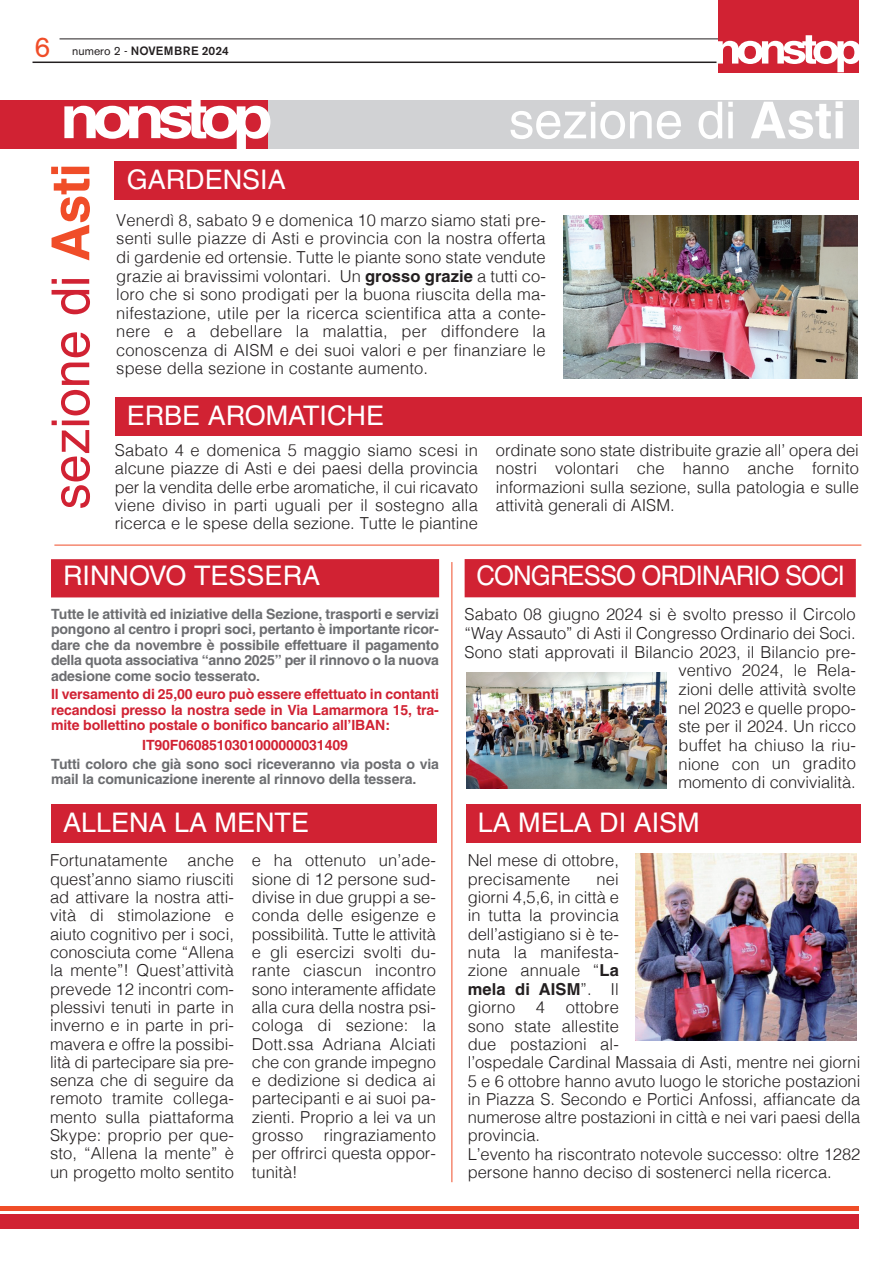
<style>
.page{position:relative;width:893px;height:1263px;background:#fff}
.page>*{position:absolute;margin:0;border:0;box-sizing:border-box;transform-origin:0 0}
.t1{font:52.5px "Helvetica";letter-spacing:-.005em;color:#d12233}
.t2{font:51px "Helvetica";letter-spacing:-.005em;color:#fff}
.t3{font:28.5px "Akzidenz Grotesk BE";color:#f04d28}
.t4{font:27px "Helvetica";color:#fff}
.t5{font:27px "Helvetica";letter-spacing:-.035em;color:#fff;scale:.95 1}
.t6{font:300 16.5px/18.3px "Helvetica";color:#231f20;text-align:justify}
.t7{font:700 14.1px/15.5px "Helvetica";letter-spacing:-.01em;color:#6c6d70;text-align:justify}
.t8{font:700 14.1px/15.5px "Helvetica";letter-spacing:-.01em;color:#d12233;text-align:justify}
.t9{font:500 12px "Akzidenz Grotesk BE";letter-spacing:.01em;color:#231f20}
.s1{font-weight:400}
.s2{font-weight:700}
.s3{font-weight:700;color:#f04d28}
</style>
<div class="page">
<hr style="left:33px;top:62px;width:824px;height:1px;background:#231f20">
<hr style="left:60px;top:39px;width:799px;height:1px;background:#231f20">
<div style="left:719px;top:0;width:140px;height:72px;background:#d12233"></div>
<svg style="left:716px;top:35px;width:143px;height:37px"></svg>
<div style="left:0;top:1206px;width:859px;height:5px;background:#f04d28"></div>
<div style="left:0;top:1214px;width:859px;height:15px;background:#d12233"></div>
<div style="left:267px;top:100px;width:592px;height:49px;background:#d1d2d4"></div>
<div style="left:0;top:100px;width:267px;height:49px;background:#d12233"></div>
<svg style="left:64px;top:100px;width:206px;height:49px"></svg>
<div style="left:115px;top:162px;width:744px;height:38px;background:#d12233"></div>
<div style="left:115px;top:398px;width:746px;height:38px;background:#d12233"></div>
<hr style="left:54px;top:545px;width:807px;height:1px;background:#f04d28">
<div style="left:465px;top:559px;width:391px;height:38px;background:#d12233"></div>
<div style="left:51px;top:559px;width:388px;height:38px;background:#d12233"></div>
<div style="left:51px;top:805px;width:386px;height:38px;background:#d12233"></div>
<img style="left:466px;top:673px;width:200px;height:116px">
<img style="left:563px;top:215px;width:294px;height:163px">
<div style="left:466px;top:805px;width:394px;height:38px;background:#d12233"></div>
<img style="left:635px;top:853px;width:222px;height:187px">
<hr style="left:451px;top:562px;width:1px;height:620px;background:#f04d28">
<p class="t3" style="left:34px;top:37px;width:18px">6</p>
<p class="t9" style="left:72px;top:47px;width:158px"><span class="s1">numero 2 -</span> NOVEMBRE 2024</p>
<p class="t2" style="left:509px;top:102px;width:339px">sezione di <span class="s2">Asti</span></p>
<p class="t1" style="left:52px;top:510px;width:348px;rotate:-90deg">sezione di <span class="s3">Asti</span></p>
<p class="t4" style="left:127px;top:170px;width:161px">GARDENSIA</p>
<p class="t6" style="left:116px;top:212px;width:431px">Venerdì 8, sabato 9 e domenica 10 marzo siamo stati pre&shy;senti sulle piazze di Asti e provincia con la nostra offerta di gardenie ed ortensie. Tutte le piante sono state vendute grazie ai bravissimi volontari. Un <span class="s2">grosso grazie</span> a tutti co&shy;loro che si sono prodigati per la buona riuscita della ma&shy;nifestazione, utile per la ricerca scientifica atta a conte&shy;nere e a debellare la malattia, per diffondere la conoscenza di AISM e dei suoi valori e per finanziare le spese della sezione in costante aumento.</p>
<p class="t4" style="left:127px;top:406px;width:259px">ERBE AROMATICHE</p>
<p class="t6" style="left:115px;top:442px;width:365px">Sabato 4 e domenica 5 maggio siamo scesi in alcune piazze di Asti e dei paesi della provincia per la vendita delle erbe aromatiche, il cui ricavato viene diviso in parti uguali per il sostegno alla ricerca e le spese della sezione. Tutte le piantine</p>
<p class="t6" style="left:496px;top:442px;width:365px">ordinate sono state distribuite grazie all’ opera dei nostri volontari che hanno anche fornito informazioni sulla sezione, sulla patologia e sulle attività generali di AISM.</p>
<p class="t5" style="left:477px;top:566px;width:389px">CONGRESSO ORDINARIO SOCI</p>
<p class="t7" style="left:51px;top:607px;width:390px">Tutte le attività ed iniziative della Sezione, trasporti e servizi pongono al centro i propri soci, pertanto è importante ricor&shy;dare che da novembre è possibile effettuare il pagamento della quota associativa “anno 2025” per il rinnovo o la nuova adesione come socio tesserato.</p>
<p class="t8" style="left:51px;top:688px;width:390px">Il versamento di 25,00 euro può essere effettuato in contanti recandosi presso la nostra sede in Via Lamarmora 15, tra&shy;mite bollettino postale o bonifico bancario all’IBAN:</p>
<p class="t8" style="left:142px;top:739px;width:207px">IT90F0608510301000000031409</p>
<p class="t7" style="left:51px;top:757px;width:390px">Tutti coloro che già sono soci riceveranno via posta o via mail la comunicazione inerente al rinnovo della tessera.</p>
<p class="t4" style="left:63px;top:566px;width:259px">RINNOVO TESSERA</p>
<p class="t6" style="left:465px;top:607px;width:393px;text-align:right">Sabato 08 giugno 2024 si è svolto presso il Circolo “Way Assauto” di Asti il Congresso Ordinario dei Soci.<br>Sono stati approvati il Bilancio 2023, il Bilancio pre&shy;ventivo 2024, le Rela-<br>zioni delle attività svolte<br>nel 2023 e quelle propo-<br>ste per il 2024. Un ricco<br>buffet ha chiuso la riu-<br>nione con un gradito<br>momento di convivialità.</p>
<p class="t4" style="left:63px;top:813px;width:248px">ALLENA LA MENTE</p>
<p class="t6" style="left:50px;top:853px;width:185px">Fortunatamente anche quest’anno siamo riusciti ad attivare la nostra atti&shy;vità di stimolazione e aiuto cognitivo per i soci, conosciuta come “Allena la mente”! Quest’attività prevede 12 incontri com&shy;plessivi tenuti in parte in inverno e in parte in pri&shy;mavera e offre la possibi&shy;lità di partecipare sia pre&shy;senza che di seguire da remoto tramite collega&shy;mento sulla piattaforma Skype: proprio per que&shy;sto, “Allena la mente” è un progetto molto sentito</p>
<p class="t6" style="left:252px;top:853px;width:185px">e ha ottenuto un’ade&shy;sione di 12 persone sud&shy;divise in due gruppi a se&shy;conda delle esigenze e possibilità. Tutte le attività e gli esercizi svolti du&shy;rante ciascun incontro sono interamente affidate alla cura della nostra psi&shy;cologa di sezione: la Dott.ssa Adriana Alciati che con grande impegno e dedizione si dedica ai partecipanti e ai suoi pa&shy;zienti. Proprio a lei va un grosso ringraziamento per offrirci questa oppor&shy;tunità!</p>
<p class="t4" style="left:478px;top:813px;width:224px">LA MELA DI AISM</p>
<p class="t6" style="left:468px;top:853px;width:153px">Nel mese di ottobre, precisamente</p>
<p class="t6" style="left:468px;top:871px;width:394px;text-align:left;text-indent:129px">nei<br>giorni 4,5,6, in città e<br>in tutta la provincia<br>dell’astigiano si è te-<br>nuta la manifesta-<br>zione annuale “<span class="s2">La<br>mela di AISM</span>”. Il<br>giorno 4 ottobre<br>sono state allestite<br>due postazioni al-<br>l’ospedale Cardinal Massaia di Asti, mentre nei giorni<br>5 e 6 ottobre hanno avuto luogo le storiche postazioni in Piazza S. Secondo e Portici Anfossi, affiancate da numerose altre postazioni in città e nei vari paesi della provincia.</p>
<p class="t6" style="left:468px;top:1146px;width:394px">L’evento ha riscontrato notevole successo: oltre 1282 persone hanno deciso di sostenerci nella ricerca.</p>
</div>
